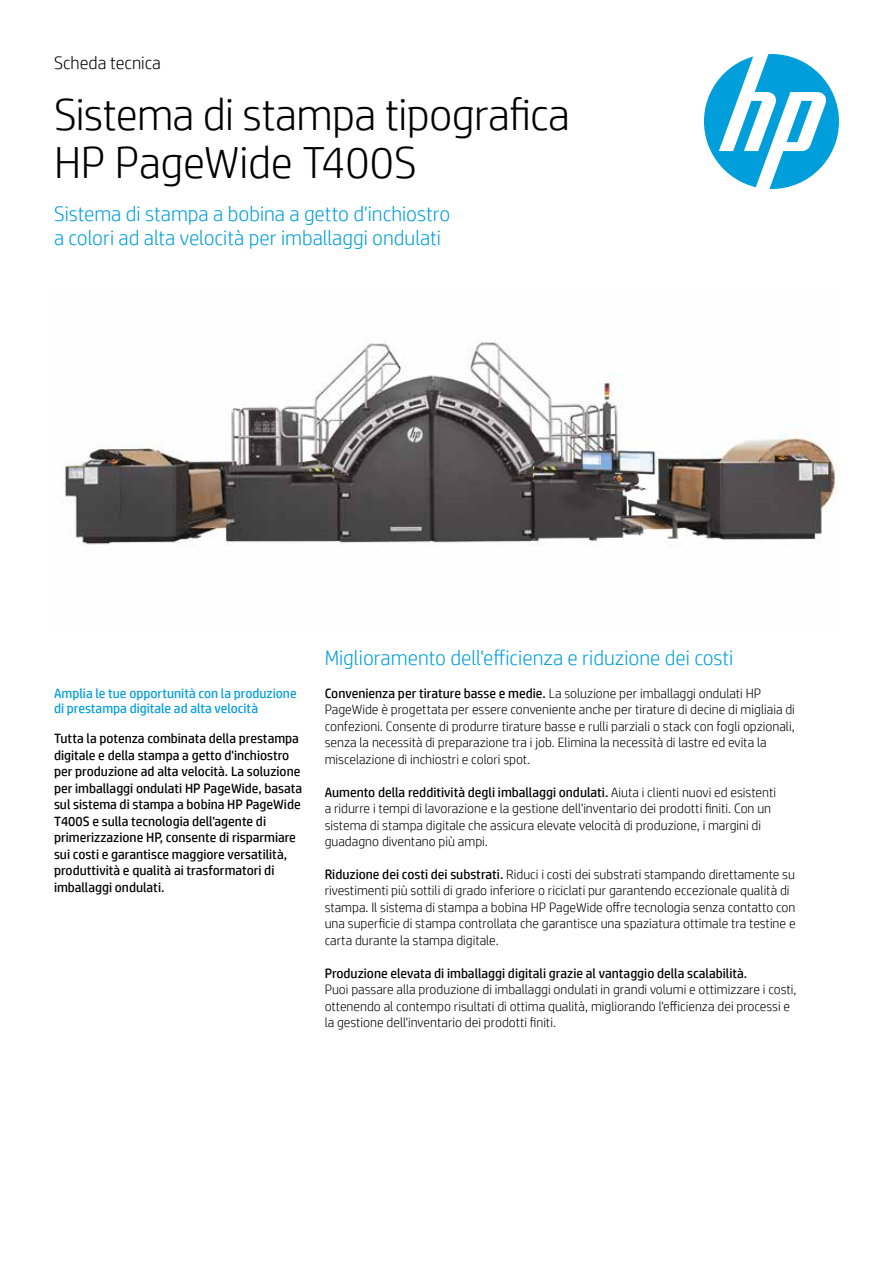
<style>
.page{position:relative;width:893px;height:1263px;background:#fff}
.page>*{position:absolute;margin:0;border:0;box-sizing:border-box;transform-origin:0 0}
.Cover_headline_30_32{font:300 45px/48px "HP Simplified";letter-spacing:-.015em;color:#000}
.Cover_subhead_14_16{font:300 21px/24px "HP Simplified";color:#009edb}
.Subhead_14_16_bold_b{font:300 21px "HP Simplified";color:#009edb}
.Document_type_for_30{font:300 18px "HP Simplified";color:#000}
.Body{font:300 13.5px/16.5px "HP Simplified";color:#000}
.Body-2{font:13.5px/16.5px "HP Simplified";color:#000}
.Body_header_bold{font:300 13.5px/16.5px "HP Simplified";color:#000}
.Sidebar_header_9_10{font:13.5px/15px "HP Simplified";color:#009edb}
.s1{font-weight:400}
</style>
<div class="page">
<svg style="left:704px;top:54px;width:135px;height:135px"></svg>
<img style="left:64px;top:340px;width:774px;height:205px">
<p class="Document_type_for_30" style="left:54px;top:51px;width:108px">Scheda tecnica</p>
<p class="Cover_headline_30_32" style="left:54px;top:89px;width:517px">Sistema di stampa tipografica<br>HP PageWide T400S</p>
<p class="Cover_subhead_14_16" style="left:54px;top:201px;width:398px">Sistema di stampa a bobina a getto d'inchiostro a colori ad alta velocità per imballaggi ondulati</p>
<p class="Sidebar_header_9_10" style="left:54px;top:686px;width:244px">Amplia le tue opportunità con la produzione di prestampa digitale ad alta velocità</p>
<p class="Body-2" style="left:54px;top:730px;width:250px">Tutta la potenza combinata della prestampa digitale e della stampa a getto d'inchiostro per produzione ad alta velocità. La soluzione per imballaggi ondulati HP PageWide, basata sul sistema di stampa a bobina HP PageWide T400S e sulla tecnologia dell'agente di primerizzazione HP, consente di risparmiare sui costi e garantisce maggiore versatilità, produttività e qualità ai trasformatori di imballaggi ondulati.</p>
<p class="Subhead_14_16_bold_b" style="left:325px;top:644px;width:410px">Miglioramento dell'efficienza e riduzione dei costi</p>
<p class="Body" style="left:325px;top:684px;width:472px"><span class="s1">Convenienza per tirature basse e medie.</span> La soluzione per imballaggi ondulati HP PageWide è progettata per essere conveniente anche per tirature di decine di migliaia di confezioni. Consente di produrre tirature basse e rulli parziali o stack con fogli opzionali, senza la necessità di preparazione tra i job. Elimina la necessità di lastre ed evita la miscelazione di inchiostri e colori spot.</p>
<p class="Body_header_bold" style="left:325px;top:783px;width:453px"><span class="s1">Aumento della redditività degli imballaggi ondulati.</span> Aiuta i clienti nuovi ed esistenti a ridurre i tempi di lavorazione e la gestione dell'inventario dei prodotti finiti. Con un sistema di stampa digitale che assicura elevate velocità di produzione, i margini di guadagno diventano più ampi.</p>
<p class="Body" style="left:325px;top:865px;width:472px"><span class="s1">Riduzione dei costi dei substrati.</span> Riduci i costi dei substrati stampando direttamente su rivestimenti più sottili di grado inferiore o riciclati pur garantendo eccezionale qualità di stampa. Il sistema di stampa a bobina HP PageWide offre tecnologia senza contatto con una superficie di stampa controllata che garantisce una spaziatura ottimale tra testine e carta durante la stampa digitale.</p>
<p class="Body" style="left:325px;top:964px;width:473px"><span class="s1">Produzione elevata di imballaggi digitali grazie al vantaggio della scalabilità.<br></span>Puoi passare alla produzione di imballaggi ondulati in grandi volumi e ottimizzare i costi, ottenendo al contempo risultati di ottima qualità, migliorando l'efficienza dei processi e la gestione dell'inventario dei prodotti finiti.</p>
</div>
